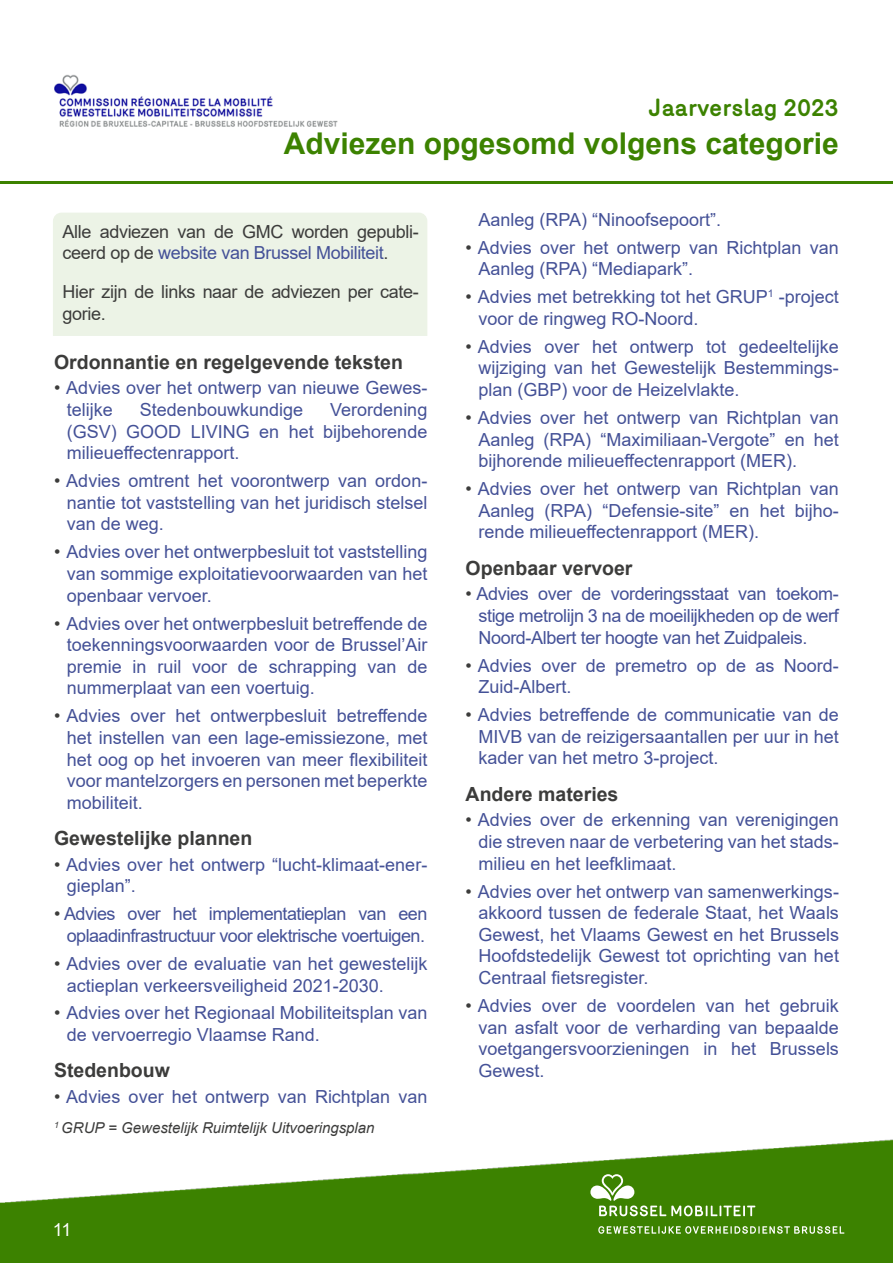
<style>
.page{position:relative;width:893px;height:1263px;background:#fff}
.page>*{position:absolute;margin:0;border:0;box-sizing:border-box;transform-origin:0 0}
.t1{font:700 30px "Arial";color:#3c8200}
.t2{font:700 24px "Merkury";color:#3c8200}
.t3{font:700 19.5px "Arial";color:#3c3c3b}
.t4{font:18px/21.6px "Arial";color:#445197;text-align:justify}
.t5{font:18px/21.6px "Arial";letter-spacing:-.02em;color:#3c3c3b}
.t6{font:18px/21.6px "Arial";letter-spacing:-.03em;color:#445197;text-align:center}
.t7{font:18px "Arial";color:#fff}
.t8{font:italic 15px "Arial";color:#3c3c3b}
.s1{color:#445197}
.s2{color:#3c3c3b}
</style>
<div class="page">
<img style="left:0;top:1139px;width:893px;height:124px">
<svg style="left:590px;top:1174px;width:165px;height:42px;background:#5c962a"></svg>
<svg style="left:598px;top:1226px;width:246px;height:8px;background:#80ad5a"></svg>
<img style="left:54px;top:74px;width:284px;height:53px">
<hr style="left:0;top:182px;width:893px;height:2px;background:#3c8200">
<div style="left:53px;top:213px;width:374px;height:123px;background:#ecf3e6"></div>
<h2 class="t2" style="left:648px;top:90px;width:192px">Jaarverslag 2023</h2>
<h1 class="t1" style="left:284px;top:122px;width:557px">Adviezen opgesomd volgens categorie</h1>
<p class="t5" style="left:63px;top:221px;width:358px">Alle adviezen van de GMC worden gepubli&shy;ceerd op de <span class="s1">website van Brussel Mobiliteit</span>.</p>
<p class="t5" style="left:63px;top:281px;width:358px">Hier zijn de links naar de adviezen per cate&shy;gorie.</p>
<p class="t3" style="left:54px;top:348px;width:350px">Ordonnantie en regelgevende teksten</p>
<p class="t4" style="left:67px;top:377px;width:362px;text-indent:-13px"><span class="s2">•</span> Advies over het ontwerp van nieuwe Gewes&shy;telijke</p>
<p class="t4" style="left:140px;top:399px;width:165px">Stedenbouwkundige</p>
<p class="t4" style="left:67px;top:399px;width:362px;text-indent:263px">Verordening (GSV) GOOD LIVING en het bijbehorende milieueffectenrapport.</p>
<p class="t4" style="left:67px;top:470px;width:362px;text-indent:-13px"><span class="s2">•</span> Advies omtrent het voorontwerp van ordon&shy;nantie tot vaststelling van het juridisch stelsel van de weg.</p>
<p class="t4" style="left:67px;top:541px;width:362px;text-indent:-13px"><span class="s2">•</span> Advies over het ontwerpbesluit tot vaststelling van sommige exploitatievoorwaarden van het openbaar vervoer.</p>
<p class="t4" style="left:67px;top:612px;width:362px;text-indent:-13px"><span class="s2">•</span> Advies over het ontwerpbesluit betreffende de toekenningsvoorwaarden voor de Brussel’Air premie in ruil voor de schrapping van de nummerplaat van een voertuig.</p>
<p class="t4" style="left:67px;top:705px;width:362px;text-indent:-13px"><span class="s2">•</span> Advies over het ontwerpbesluit betreffende het instellen van een lage-emissiezone, met het oog op het invoeren van meer flexibiliteit voor mantelzorgers en personen met beperkte mobiliteit.</p>
<p class="t3" style="left:54px;top:824px;width:200px">Gewestelijke plannen</p>
<p class="t4" style="left:67px;top:853px;width:362px;text-indent:-13px"><span class="s2">•</span> Advies over het ontwerp “lucht-klimaat-ener&shy;gieplan”.</p>
<p class="t6" style="left:54px;top:903px;width:375px"><span class="s2">•</span> Advies over het implementatieplan van een oplaadinfrastructuur voor elektrische voertuigen.</p>
<p class="t4" style="left:67px;top:953px;width:362px;text-indent:-13px"><span class="s2">•</span> Advies over de evaluatie van het gewestelijk actieplan verkeersveiligheid 2021-2030.</p>
<p class="t4" style="left:67px;top:1002px;width:362px;text-indent:-13px"><span class="s2">•</span> Advies over het Regionaal Mobiliteitsplan van de vervoerregio Vlaamse Rand.</p>
<p class="t3" style="left:54px;top:1057px;width:117px">Stedenbouw</p>
<p class="t4" style="left:54px;top:1086px;width:375px"><span class="s2">•</span> Advies over het ontwerp van Richtplan van</p>
<p class="t8" style="left:54px;top:1118px;width:322px"><sup>1</sup> GRUP = Gewestelijk Ruimtelijk Uitvoeringsplan</p>
<p class="t7" style="left:53px;top:1217px;width:20px">11</p>
<p class="t4" style="left:478px;top:208px;width:244px">Aanleg (RPA) “Ninoofsepoort”.</p>
<p class="t4" style="left:478px;top:236px;width:362px;text-indent:-13px"><span class="s2">•</span> Advies over het ontwerp van Richtplan van<br>Aanleg (RPA) “Mediapark”.</p>
<p class="t4" style="left:478px;top:286px;width:362px;text-indent:-13px"><span class="s2">•</span> Advies met betrekking tot het GRUP<sup>1</sup> -project voor de ringweg RO-Noord.</p>
<p class="t4" style="left:478px;top:336px;width:362px;text-indent:-13px"><span class="s2">•</span> Advies over het ontwerp tot gedeeltelijke wijziging van het Gewestelijk Bestemmings&shy;plan (GBP) voor de Heizelvlakte.</p>
<p class="t4" style="left:478px;top:407px;width:362px;text-indent:-13px"><span class="s2">•</span> Advies over het ontwerp van Richtplan van Aanleg (RPA) “Maximiliaan-Vergote” en het bijhorende milieueffectenrapport (MER).</p>
<p class="t4" style="left:478px;top:478px;width:362px;text-indent:-13px"><span class="s2">•</span> Advies over het ontwerp van Richtplan van Aanleg (RPA) “Defensie-site” en het bijho&shy;rende milieueffectenrapport (MER).</p>
<p class="t3" style="left:466px;top:554px;width:168px">Openbaar vervoer</p>
<p class="t4" style="left:478px;top:583px;width:362px;text-indent:-13px"><span class="s2">•</span> Advies over de vorderingsstaat van toekom&shy;stige metrolijn 3 na de moeilijkheden op de werf Noord-Albert ter hoogte van het Zuidpaleis.</p>
<p class="t4" style="left:478px;top:654px;width:362px;text-indent:-13px"><span class="s2">•</span> Advies over de premetro op de as Noord-<br>Zuid-Albert.</p>
<p class="t4" style="left:478px;top:704px;width:362px;text-indent:-13px"><span class="s2">•</span> Advies betreffende de communicatie van de MIVB van de reizigersaantallen per uur in het kader van het metro 3-project.</p>
<p class="t3" style="left:466px;top:780px;width:154px">Andere materies</p>
<p class="t4" style="left:478px;top:809px;width:362px;text-indent:-13px"><span class="s2">•</span> Advies over de erkenning van verenigingen die streven naar de verbetering van het stads&shy;milieu en het leefklimaat.</p>
<p class="t4" style="left:478px;top:880px;width:362px;text-indent:-13px"><span class="s2">•</span> Advies over het ontwerp van samenwerkings&shy;akkoord tussen de federale Staat, het Waals Gewest, het Vlaams Gewest en het Brussels Hoofdstedelijk Gewest tot oprichting van het Centraal fietsregister.</p>
<p class="t4" style="left:478px;top:995px;width:362px;text-indent:-13px"><span class="s2">•</span> Advies over de voordelen van het gebruik van asfalt voor de verharding van bepaalde voetgangersvoorzieningen in het Brussels Gewest.</p>
</div>
